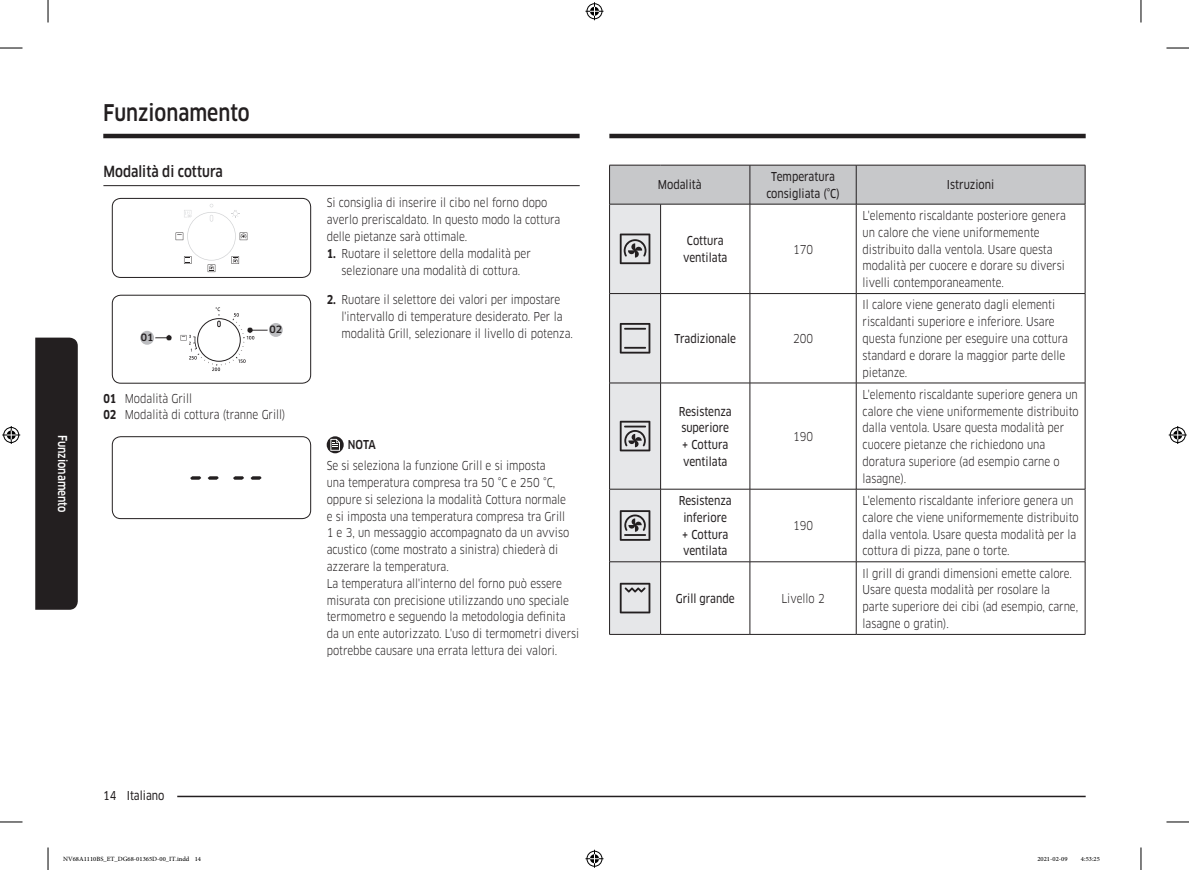
<style>
.page{position:relative;width:1189px;height:870px;background:#fff}
.page>*{position:absolute;margin:0;border:0;box-sizing:border-box;transform-origin:0 0}
.t1{font:500 22.5px "Samsung Clan Pro";color:#231f20;scale:.85 1}
.t2{font:500 15px "Samsung Clan Pro";color:#231f20;scale:.85 1}
.P_Text-center{font:12px/16.8px "Samsung Clan Pro";color:#231f20;scale:.85 1}
.P_Text-center-2{font:12px/16.8px "Samsung Clan Pro News";color:#231f20;text-align:center;scale:.85 1}
.t3{font:500 12px "Samsung Clan Pro";color:#fff;scale:.85 1}
.DL_DT_Info{font:500 12px "Samsung Clan Pro";color:#231f20;scale:.85 1}
.t4{font:500 9.9px "Samsung Clan Pro";color:#231f20}
.t5{font:9px "Adobe Arabic";color:#000}
.s1{font-weight:700}
</style>
<div class="page">
<hr style="left:150px;top:796px;width:935px;height:1px;background:#231f20">
<div style="left:103px;top:787px;width:74px;height:15px;background:#fff"></div>
<div style="left:35px;top:338px;width:43px;height:272px;background:#231f20"></div>
<hr style="left:103px;top:134px;width:477px;height:4px;background:#231f20">
<hr style="left:609px;top:134px;width:476px;height:4px;background:#231f20">
<hr style="left:103px;top:185px;width:477px;height:1px;background:#231f20">
<svg style="left:176px;top:204px;width:71px;height:68px"></svg>
<div style="left:112px;top:198px;width:199px;height:80px;border:1px solid #231f20;border-radius:9px"></div>
<svg style="left:155px;top:335px;width:17px;height:6px"></svg>
<div style="left:140px;top:331px;width:14px;height:14px;background:#bcbdc0;border-radius:50%"></div>
<svg style="left:181px;top:307px;width:87px;height:64px"></svg>
<div style="left:269px;top:323px;width:14px;height:14px;background:#bcbdc0;border-radius:50%"></div>
<div style="left:112px;top:295px;width:199px;height:89px;border:1px solid #231f20;border-radius:9px"></div>
<svg style="left:112px;top:437px;width:199px;height:82px"></svg>
<div style="left:112px;top:436px;width:199px;height:83px;border:1px solid #231f20;border-radius:9px"></div>
<svg style="left:327px;top:436px;width:17px;height:17px"></svg>
<svg style="left:330px;top:439px;width:10px;height:12px"></svg>
<hr style="left:1085px;top:165px;width:1px;height:39px;background:#231f20">
<hr style="left:1085px;top:204px;width:1px;height:89px;background:#231f20">
<hr style="left:1085px;top:294px;width:1px;height:89px;background:#231f20">
<hr style="left:1085px;top:383px;width:1px;height:106px;background:#231f20">
<hr style="left:1085px;top:489px;width:1px;height:73px;background:#231f20">
<hr style="left:1085px;top:562px;width:1px;height:72px;background:#231f20">
<hr style="left:609px;top:634px;width:51px;height:1px;background:#231f20">
<hr style="left:660px;top:634px;width:90px;height:1px;background:#231f20">
<hr style="left:750px;top:634px;width:106px;height:1px;background:#231f20">
<hr style="left:856px;top:634px;width:229px;height:1px;background:#231f20">
<svg style="left:609px;top:165px;width:476px;height:469px"></svg>
<svg style="left:0;top:48px;width:22px;height:1px"></svg>
<svg style="left:1166px;top:48px;width:23px;height:1px"></svg>
<svg style="left:0;top:822px;width:22px;height:1px"></svg>
<svg style="left:1166px;top:822px;width:23px;height:1px"></svg>
<svg style="left:48px;top:0;width:1px;height:22px"></svg>
<svg style="left:48px;top:847px;width:1px;height:23px"></svg>
<svg style="left:1141px;top:0;width:1px;height:22px"></svg>
<svg style="left:1141px;top:847px;width:1px;height:23px"></svg>
<svg style="left:585px;top:2px;width:18px;height:18px"></svg>
<svg style="left:585px;top:850px;width:18px;height:18px"></svg>
<svg style="left:2px;top:426px;width:18px;height:18px"></svg>
<svg style="left:1169px;top:426px;width:18px;height:18px"></svg>
<h1 class="t1" style="left:103px;top:100px;width:174px">Funzionamento</h1>
<h2 class="t2" style="left:103px;top:162px;width:142px">Modalità di cottura</h2>
<p class="t3" style="left:70px;top:435px;width:93px;rotate:90deg">Funzionamento</p>
<p class="t4" style="left:141px;top:332px;width:14px">01</p>
<p class="t4" style="left:269px;top:324px;width:14px">02</p>
<p class="P_Text-center" style="left:103px;top:390px;width:106px"><span class="s1">01</span> Modalità Grill</p>
<p class="P_Text-center" style="left:103px;top:406px;width:216px"><span class="s1">02</span> Modalità di cottura (tranne Grill)</p>
<p class="P_Text-center" style="left:327px;top:195px;width:276px">Si consiglia di inserire il cibo nel forno dopo averlo preriscaldato. In questo modo la cottura delle pietanze sarà ottimale.</p>
<p class="P_Text-center" style="left:327px;top:245px;width:242px;text-align:center"><span class="s1">1.</span> Ruotare il selettore della modalità per selezionare una modalità di cottura.</p>
<p class="P_Text-center" style="left:342px;top:291px;width:274px;text-indent:-15px"><span class="s1">2.</span> Ruotare il selettore dei valori per impostare l'intervallo di temperature desiderato. Per la modalità Grill, selezionare il livello di potenza.</p>
<p class="DL_DT_Info" style="left:348px;top:438px;width:34px">NOTA</p>
<p class="P_Text-center" style="left:327px;top:457px;width:287px">Se si seleziona la funzione Grill e si imposta<br>una temperatura compresa tra 50 °C e 250 °C, oppure si seleziona la modalità Cottura normale e si imposta una temperatura compresa tra Grill 1 e 3, un messaggio accompagnato da un avviso acustico (come mostrato a sinistra) chiederà di azzerare la temperatura.</p>
<p class="P_Text-center" style="left:327px;top:575px;width:299px">La temperatura all'interno del forno può essere misurata con precisione utilizzando uno speciale termometro e seguendo la metodologia definita da un ente autorizzato. L'uso di termometri diversi potrebbe causare una errata lettura dei valori.</p>
<p class="P_Text-center-2" style="left:103px;top:787px;width:73px">14 Italiano</p>
<p class="P_Text-center-2" style="left:658px;top:177px;width:53px">Modalità</p>
<p class="P_Text-center-2" style="left:766px;top:168px;width:88px">Temperatura consigliata (°C)</p>
<p class="P_Text-center-2" style="left:947px;top:177px;width:57px">Istruzioni</p>
<p class="P_Text-center-2" style="left:683px;top:232px;width:54px">Cottura ventilata</p>
<p class="P_Text-center" style="left:793px;top:241px;width:25px">170</p>
<p class="P_Text-center" style="left:862px;top:207px;width:241px">L'elemento riscaldante posteriore genera un calore che viene uniformemente distribuito dalla ventola. Usare questa modalità per cuocere e dorare su diversi livelli contemporaneamente.</p>
<p class="P_Text-center-2" style="left:674px;top:330px;width:74px">Tradizionale</p>
<p class="P_Text-center" style="left:793px;top:330px;width:25px">200</p>
<p class="P_Text-center-2" style="left:679px;top:403px;width:64px;text-align:left">Resistenza superiore + Cottura ventilata</p>
<p class="P_Text-center-2" style="left:679px;top:492px;width:64px;text-align:left">Resistenza inferiore<br>+ Cottura ventilata</p>
<p class="P_Text-center" style="left:793px;top:428px;width:25px">190</p>
<p class="P_Text-center" style="left:793px;top:517px;width:25px">190</p>
<p class="P_Text-center-2" style="left:676px;top:590px;width:71px">Grill grande</p>
<p class="P_Text-center" style="left:781px;top:590px;width:52px">Livello 2</p>
<p class="P_Text-center" style="left:862px;top:297px;width:243px">Il calore viene generato dagli elementi riscaldanti superiore e inferiore. Usare questa funzione per eseguire una cottura standard e dorare la maggior parte delle pietanze.</p>
<p class="P_Text-center" style="left:862px;top:386px;width:256px">L'elemento riscaldante superiore genera un calore che viene uniformemente distribuito dalla ventola. Usare questa modalità per cuocere pietanze che richiedono una doratura superiore (ad esempio carne o lasagne).</p>
<p class="P_Text-center" style="left:862px;top:492px;width:256px">L'elemento riscaldante inferiore genera un calore che viene uniformemente distribuito dalla ventola. Usare questa modalità per la cottura di pizza, pane o torte.</p>
<p class="P_Text-center" style="left:862px;top:565px;width:255px">Il grill di grandi dimensioni emette calore.<br>Usare questa modalità per rosolare la parte superiore dei cibi (ad esempio, carne, lasagne o gratin).</p>
<p class="t5" style="left:63px;top:853px;width:140px">NV68A1110BS_ET_DG68-01365D-00_IT.indd 14</p>
<p class="t5" style="left:1037px;top:853px;width:32px">2021-02-09</p>
<p class="t5" style="left:1081px;top:853px;width:20px">4:53:25</p>
</div>
